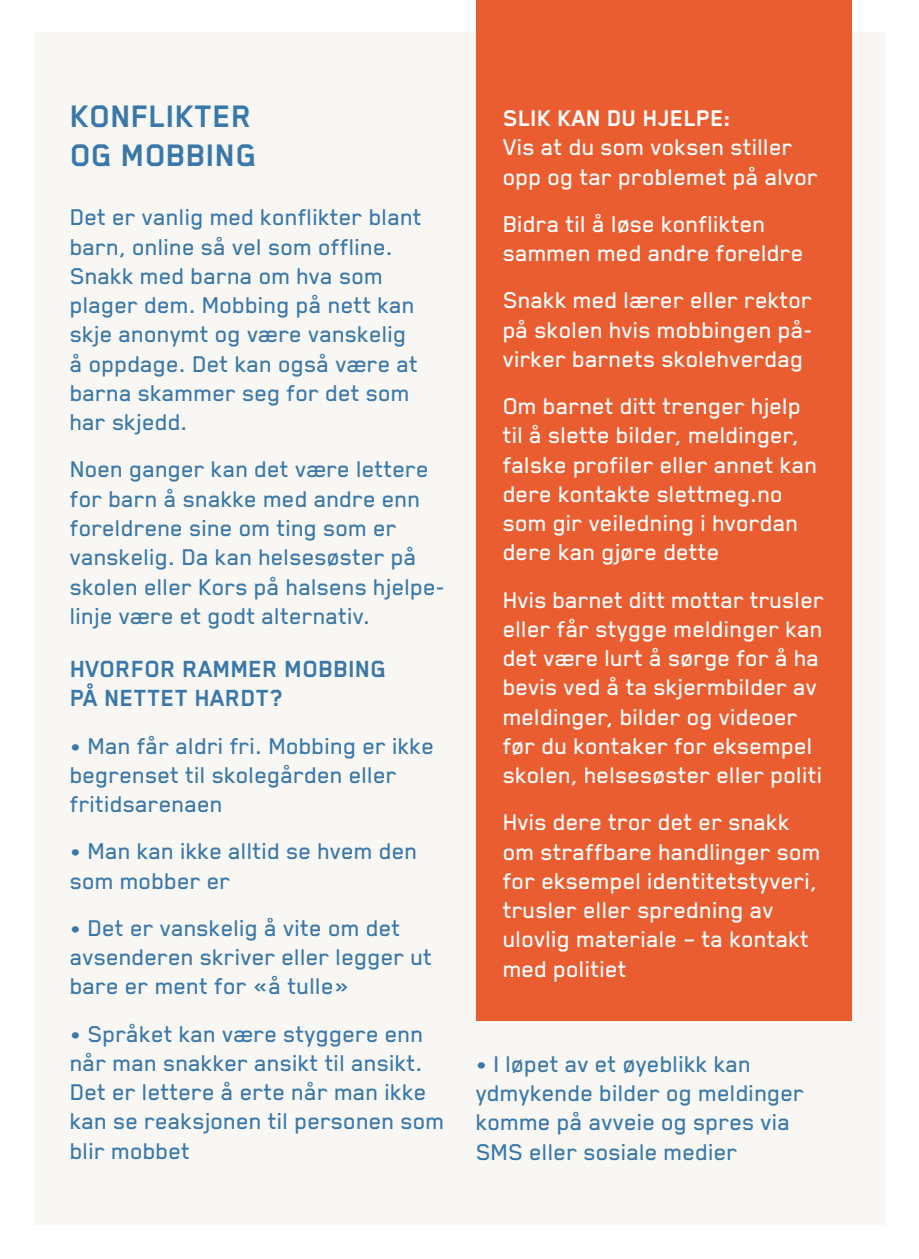
<style>
.page{position:relative;width:919px;height:1259px;background:#fff}
.page>*{position:absolute;margin:0;border:0;box-sizing:border-box;transform-origin:0 0}
.t1{font:700 36px/39px "Blender";color:#3b78a9}
.Paragraph_Style_1{font:700 27px/29.4px "Blender";color:#3b78a9}
.Paragraph_Style_1-2{font:500 26.4px/29.1px "Blender";color:#3b78a9}
.Paragraph_Style_1-3{font:500 26.4px/29.1px "Blender";color:#fff}
.s1{font-weight:700}
</style>
<div class="page">
<div style="left:34px;top:33px;width:850px;height:1192px;background:#f8f7f3"></div>
<div style="left:476px;top:0;width:375px;height:1020px;background:#ea5d30"></div>
<p class="t1" style="left:70px;top:96px;width:189px">KONFLIKTER<br>OG MOBBING</p>
<p class="Paragraph_Style_1-2" style="left:70px;top:202px;width:353px">Det er vanlig med konflikter blant barn, online så vel som offline.<br>Snakk med barna om hva som plager dem. Mobbing på nett kan skje anonymt og være vanskelig å oppdage. Det kan også være at barna skammer seg for det som har skjedd.</p>
<p class="Paragraph_Style_1-2" style="left:70px;top:454px;width:376px">Noen ganger kan det være lettere for barn å snakke med andre enn foreldrene sine om ting som er vanskelig. Da kan helsesøster på skolen eller Kors på halsens hjelpe&shy;linje være et godt alternativ.</p>
<p class="Paragraph_Style_1" style="left:70px;top:653px;width:318px">HVORFOR RAMMER MOBBING<br>PÅ NETTET HARDT?</p>
<p class="Paragraph_Style_1-2" style="left:70px;top:730px;width:366px">• Man får aldri fri. Mobbing er ikke begrenset til skolegården eller fritidsarenaen</p>
<p class="Paragraph_Style_1-2" style="left:70px;top:836px;width:349px">• Man kan ikke alltid se hvem den som mobber er</p>
<p class="Paragraph_Style_1-2" style="left:70px;top:912px;width:364px">• Det er vanskelig å vite om det avsenderen skriver eller legger ut bare er ment for «å tulle»</p>
<p class="Paragraph_Style_1-2" style="left:70px;top:1018px;width:376px">• Språket kan være styggere enn når man snakker ansikt til ansikt.<br>Det er lettere å erte når man ikke kan se reaksjonen til personen som blir mobbet</p>
<p class="Paragraph_Style_1-3" style="left:503px;top:103px;width:317px"><span class="s1">SLIK KAN DU HJELPE:<br></span>Vis at du som voksen stiller opp og tar problemet på alvor</p>
<p class="Paragraph_Style_1-3" style="left:503px;top:208px;width:302px">Bidra til å løse konflikten sammen med andre foreldre</p>
<p class="Paragraph_Style_1-3" style="left:503px;top:285px;width:311px;text-align:justify">Snakk med lærer eller rektor på skolen hvis mobbingen på&shy;virker barnets skolehverdag</p>
<p class="Paragraph_Style_1-3" style="left:503px;top:391px;width:316px">Om barnet ditt trenger hjelp til å slette bilder, meldinger, falske profiler eller annet kan dere kontakte slettmeg.no som gir veiledning i hvordan dere kan gjøre dette</p>
<p class="Paragraph_Style_1-3" style="left:503px;top:584px;width:323px">Hvis barnet ditt mottar trusler eller får stygge meldinger kan det være lurt å sørge for å ha bevis ved å ta skjermbilder av meldinger, bilder og videoer før du kontaker for eksempel skolen, helsesøster eller politi</p>
<p class="Paragraph_Style_1-3" style="left:503px;top:807px;width:319px">Hvis dere tror det er snakk om straffbare handlinger som for eksempel identitetstyveri, trusler eller spredning av ulovlig materiale – ta kontakt med politiet</p>
<p class="Paragraph_Style_1-2" style="left:476px;top:1048px;width:330px">• I løpet av et øyeblikk kan ydmykende bilder og meldinger komme på avveie og spres via<br>SMS eller sosiale medier</p>
</div>
